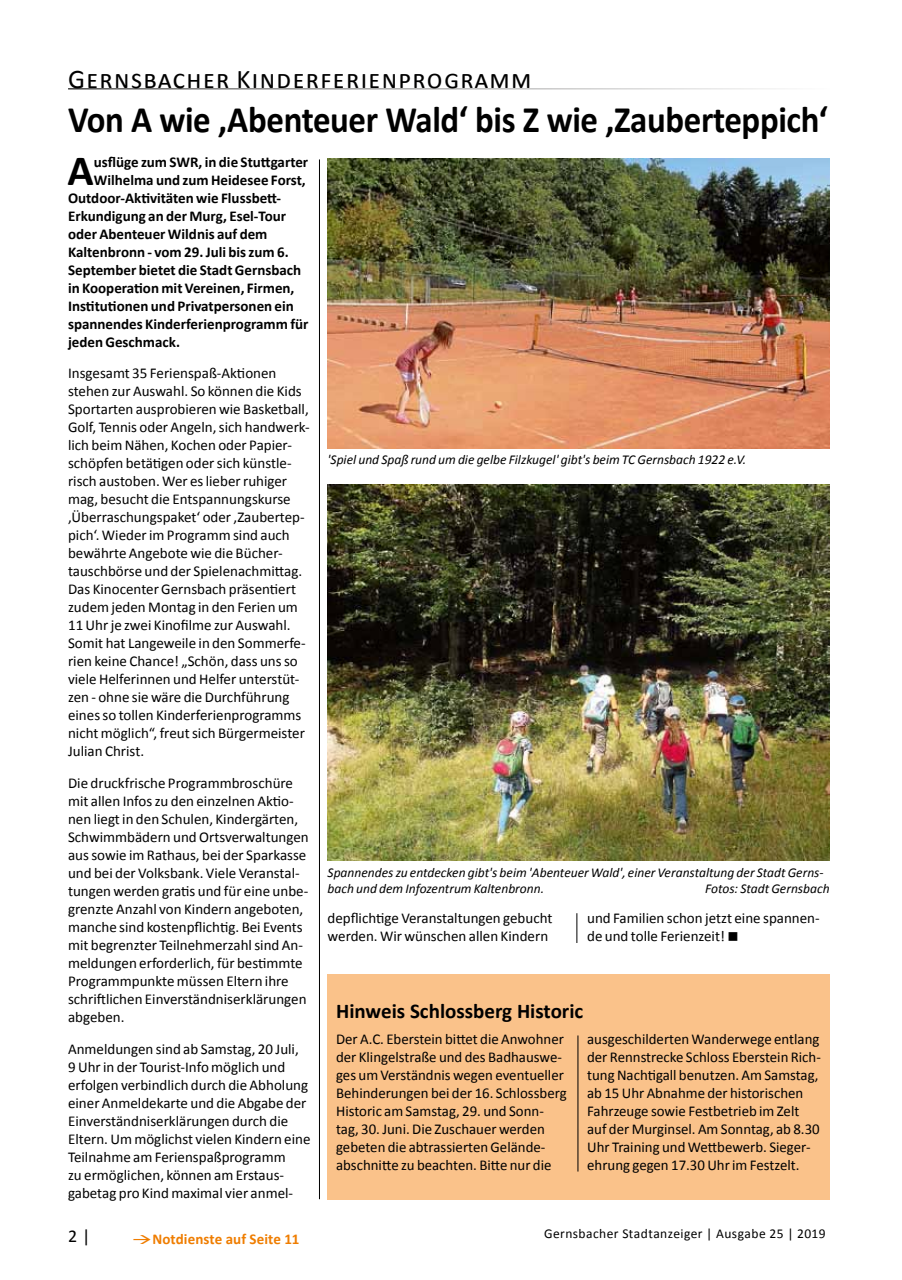
<style>
.page{position:relative;width:902px;height:1280px;background:#fff}
.page>*{position:absolute;margin:0;border:0;box-sizing:border-box;transform-origin:0 0}
.t1{font:700 43.35px "Calibri";color:#000}
.t2{font:700 37.5px "Calibri";letter-spacing:-.01em;color:#000;scale:.93 1}
.t3{font:27px "Calibri";letter-spacing:.05em;color:#000}
.t4{font:700 21px "Calibri";color:#000}
.t5{font:18px "Calibri";color:#000}
.t6{font:15px/18px "Calibri";color:#000}
.t7{font:700 15px "Calibri";color:#000}
.t8{font:700 15px "Calibri";letter-spacing:.005em;color:#ef7d00}
.t9{font:italic 13.5px/16.5px "Calibri";color:#000}
.t10{font:13.5px "Calibri";letter-spacing:.025em;color:#000}
</style>
<div class="page">
<hr style="left:576px;top:913px;width:1px;height:30px;background:#000">
<hr style="left:319px;top:159px;width:1px;height:1040px;background:#000">
<img style="left:327px;top:159px;width:502px;height:289px">
<img style="left:327px;top:484px;width:502px;height:377px">
<div style="left:327px;top:974px;width:502px;height:225px;background:#fac28a"></div>
<hr style="left:577px;top:1035px;width:1px;height:136px;background:#000">
<h3 class="t3" style="left:68px;top:62px;width:465px">Gernsbacher Kinderferienprogramm</h3>
<h2 class="t2" style="left:68px;top:95px;width:818px">Von A wie ‚Abenteuer Wald‘ bis Z wie ‚Zauberteppich‘</h2>
<h1 class="t1" style="left:67px;top:143px;width:28px">A</h1>
<p class="t7" style="left:94px;top:152px;width:216px">usflüge zum SWR, in die Stuttgarter</p>
<p class="t7" style="left:94px;top:170px;width:213px">Wilhelma und zum Heidesee Forst,</p>
<p class="t7" style="left:68px;top:188px;width:215px">Outdoor-Aktivitäten wie Flussbett-</p>
<p class="t7" style="left:68px;top:206px;width:219px">Erkundigung an der Murg, Esel-Tour</p>
<p class="t7" style="left:68px;top:224px;width:201px">oder Abenteuer Wildnis auf dem</p>
<p class="t7" style="left:68px;top:242px;width:222px">Kaltenbronn - vom 29. Juli bis zum 6.</p>
<p class="t7" style="left:68px;top:260px;width:235px">September bietet die Stadt Gernsbach</p>
<p class="t7" style="left:68px;top:278px;width:228px">in Kooperation mit Vereinen, Firmen,</p>
<p class="t7" style="left:68px;top:296px;width:227px">Institutionen und Privatpersonen ein</p>
<p class="t7" style="left:68px;top:314px;width:242px">spannendes Kinderferienprogramm für</p>
<p class="t7" style="left:68px;top:332px;width:113px">jeden Geschmack.</p>
<p class="t6" style="left:68px;top:364px;width:243px">Insgesamt 35 Ferienspaß-Aktionen stehen zur Auswahl. So können die Kids Sportarten ausprobieren wie Basketball, Golf, Tennis oder Angeln, sich handwerk&shy;lich beim Nähen, Kochen oder Papier&shy;schöpfen betätigen oder sich künstle&shy;risch austoben. Wer es lieber ruhiger mag, besucht die Entspannungskurse ‚Überraschungspaket‘ oder ‚Zaubertep&shy;pich‘. Wieder im Programm sind auch bewährte Angebote wie die Bücher&shy;tauschbörse und der Spielenachmittag.<br>Das Kinocenter Gernsbach präsentiert zudem jeden Montag in den Ferien um 11 Uhr je zwei Kinofilme zur Auswahl.<br>Somit hat Langeweile in den Sommerfe&shy;rien keine Chance! „Schön, dass uns so viele Helferinnen und Helfer unterstüt&shy;zen - ohne sie wäre die Durchführung eines so tollen Kinderferienprogramms nicht möglich“, freut sich Bürgermeister Julian Christ.</p>
<p class="t6" style="left:68px;top:774px;width:242px">Die druckfrische Programmbroschüre mit allen Infos zu den einzelnen Aktio&shy;nen liegt in den Schulen, Kindergärten, Schwimmbädern und Ortsverwaltungen aus sowie im Rathaus, bei der Sparkasse und bei der Volksbank. Viele Veranstal&shy;tungen werden gratis und für eine unbe&shy;grenzte Anzahl von Kindern angeboten, manche sind kostenpflichtig. Bei Events mit begrenzter Teilnehmerzahl sind An&shy;meldungen erforderlich, für bestimmte Programmpunkte müssen Eltern ihre schriftlichen Einverständniserklärungen abgeben.</p>
<p class="t6" style="left:68px;top:1040px;width:244px">Anmeldungen sind ab Samstag, 20 Juli,<br>9 Uhr in der Tourist-Info möglich und erfolgen verbindlich durch die Abholung einer Anmeldekarte und die Abgabe der Einverständniserklärungen durch die Eltern. Um möglichst vielen Kindern eine Teilnahme am Ferienspaßprogramm<br>zu ermöglichen, können am Erstaus&shy;gabetag pro Kind maximal vier anmel-</p>
<p class="t9" style="left:327px;top:451px;width:420px">'Spiel und Spaß rund um die gelbe Filzkugel' gibt's beim TC Gernsbach 1922 e.V.</p>
<p class="t9" style="left:327px;top:863px;width:497px">Spannendes zu entdecken gibt's beim 'Abenteuer Wald', einer Veranstaltung der Stadt Gerns&shy;bach und dem Infozentrum Kaltenbronn.</p>
<p class="t9" style="left:705px;top:880px;width:126px">Fotos: Stadt Gernsbach</p>
<p class="t6" style="left:327px;top:909px;width:226px">depflichtige Veranstaltungen gebucht werden. Wir wünschen allen Kindern</p>
<p class="t6" style="left:587px;top:909px;width:234px">und Familien schon jetzt eine spannen&shy;de und tolle Ferienzeit! ■</p>
<h3 class="t4" style="left:336px;top:997px;width:249px">Hinweis Schlossberg Historic</h3>
<p class="t6" style="left:336px;top:1030px;width:232px">Der A.C. Eberstein bittet die Anwohner der Klingelstraße und des Badhauswe&shy;ges um Verständnis wegen eventueller Behinderungen bei der 16. Schlossberg Historic am Samstag, 29. und Sonn&shy;tag, 30. Juni. Die Zuschauer werden gebeten die abtrassierten Gelände&shy;abschnitte zu beachten. Bitte nur die</p>
<p class="t6" style="left:587px;top:1030px;width:235px">ausgeschilderten Wanderwege entlang der Rennstrecke Schloss Eberstein Rich&shy;tung Nachtigall benutzen. Am Samstag, ab 15 Uhr Abnahme der historischen Fahrzeuge sowie Festbetrieb im Zelt auf der Murginsel. Am Sonntag, ab 8.30<br>Uhr Training und Wettbewerb. Sieger&shy;ehrung gegen 17.30 Uhr im Festzelt.</p>
<p class="t5" style="left:68px;top:1224px;width:24px">2 |</p>
<p class="t10" style="left:544px;top:1225px;width:283px">Gernsbacher Stadtanzeiger | Ausgabe 25 | 2019</p>
<p class="t8" style="left:132px;top:1229px;width:169px">→Notdienste auf Seite 11</p>
</div>
